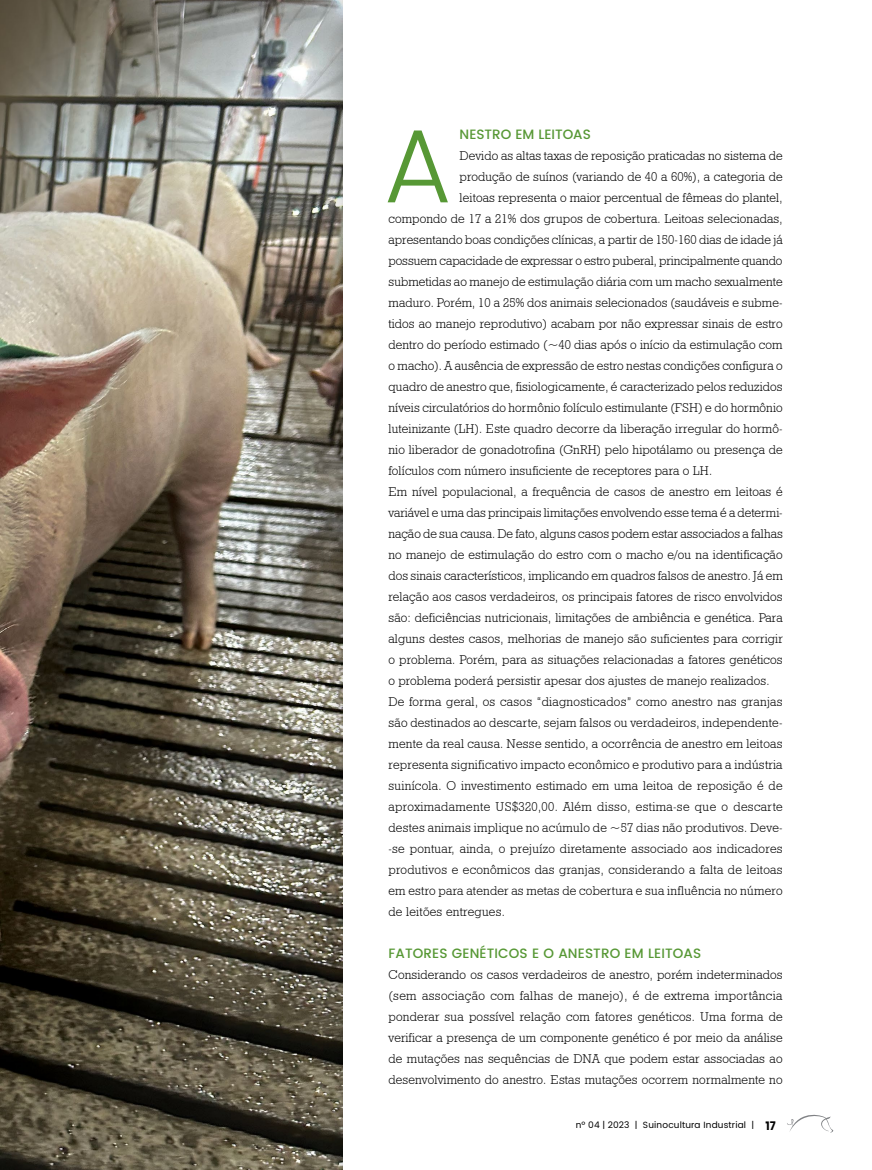
<style>
.page{position:relative;width:872px;height:1170px;background:#fff}
.page>*{position:absolute;margin:0;border:0;box-sizing:border-box;transform-origin:0 0}
.t1{font:300 104.1px "Poppins";color:#579835}
.t2{font:500 13.5px "Poppins";letter-spacing:.01em;color:#579835}
.t3{font:12.75px/21px "Geometric Slab 712 BT Light A";letter-spacing:.01em;color:#000;text-align:justify}
.t4{font:9px "Poppins";letter-spacing:.02em;color:#000}
.s1{font-weight:700;font-size:12px}
</style>
<div class="page">
<div style="left:0;top:0;width:354px;height:1169px;background:#000;opacity:.25"></div>
<svg style="left:787px;top:1114px;width:47px;height:19px"></svg>
<p class="t2" style="left:459px;top:124px;width:133px">NESTRO EM LEITOAS</p>
<p class="t3" style="left:459px;top:145px;width:324px">Devido as altas taxas de reposição praticadas no sistema de</p>
<p class="t3" style="left:459px;top:166px;width:324px">produção de suínos (variando de 40 a 60%), a categoria de</p>
<p class="t3" style="left:459px;top:187px;width:324px">leitoas representa o maior percentual de fêmeas do plantel,</p>
<p class="t3" style="left:388px;top:208px;width:396px">compondo de 17 a 21% dos grupos de cobertura. Leitoas selecionadas,</p>
<p class="t3" style="left:388px;top:229px;width:396px">apresentando boas condições clínicas, a partir de 150-160 dias de idade já</p>
<p class="t3" style="left:388px;top:250px;width:395px">possuem capacidade de expressar o estro puberal, principalmente quando</p>
<p class="t3" style="left:388px;top:271px;width:396px">submetidas ao manejo de estimulação diária com um macho sexualmente</p>
<p class="t3" style="left:388px;top:292px;width:395px">maduro. Porém, 10 a 25% dos animais selecionados (saudáveis e subme-</p>
<p class="t3" style="left:388px;top:313px;width:396px">tidos ao manejo reprodutivo) acabam por não expressar sinais de estro</p>
<p class="t3" style="left:388px;top:334px;width:395px">dentro do período estimado (~40 dias após o início da estimulação com</p>
<p class="t3" style="left:388px;top:355px;width:396px">o macho). A ausência de expressão de estro nestas condições configura o</p>
<p class="t3" style="left:388px;top:376px;width:396px">quadro de anestro que, fisiologicamente, é caracterizado pelos reduzidos</p>
<p class="t3" style="left:388px;top:397px;width:396px">níveis circulatórios do hormônio folículo estimulante (FSH) e do hormônio</p>
<p class="t3" style="left:388px;top:418px;width:395px">luteinizante (LH). Este quadro decorre da liberação irregular do hormô-</p>
<p class="t3" style="left:388px;top:439px;width:396px">nio liberador de gonadotrofina (GnRH) pelo hipotálamo ou presença de</p>
<p class="t3" style="left:388px;top:460px;width:325px">folículos com número insuficiente de receptores para o LH.</p>
<p class="t3" style="left:388px;top:481px;width:395px">Em nível populacional, a frequência de casos de anestro em leitoas é</p>
<p class="t3" style="left:388px;top:502px;width:396px">variável e uma das principais limitações envolvendo esse tema é a determi-</p>
<p class="t3" style="left:388px;top:523px;width:396px">nação de sua causa. De fato, alguns casos podem estar associados a falhas</p>
<p class="t3" style="left:388px;top:544px;width:396px">no manejo de estimulação do estro com o macho e/ou na identificação</p>
<p class="t3" style="left:388px;top:565px;width:396px">dos sinais característicos, implicando em quadros falsos de anestro. Já em</p>
<p class="t3" style="left:388px;top:586px;width:396px">relação aos casos verdadeiros, os principais fatores de risco envolvidos</p>
<p class="t3" style="left:388px;top:607px;width:396px">são: deficiências nutricionais, limitações de ambiência e genética. Para</p>
<p class="t3" style="left:388px;top:628px;width:396px">alguns destes casos, melhorias de manejo são suficientes para corrigir</p>
<p class="t3" style="left:388px;top:649px;width:395px">o problema. Porém, para as situações relacionadas a fatores genéticos</p>
<p class="t3" style="left:388px;top:670px;width:382px">o problema poderá persistir apesar dos ajustes de manejo realizados.</p>
<p class="t3" style="left:388px;top:691px;width:395px">De forma geral, os casos “diagnosticados” como anestro nas granjas</p>
<p class="t3" style="left:388px;top:712px;width:395px">são destinados ao descarte, sejam falsos ou verdadeiros, independente-</p>
<p class="t3" style="left:388px;top:733px;width:395px">mente da real causa. Nesse sentido, a ocorrência de anestro em leitoas</p>
<p class="t3" style="left:388px;top:754px;width:396px">representa significativo impacto econômico e produtivo para a indústria</p>
<p class="t3" style="left:388px;top:775px;width:395px">suinícola. O investimento estimado em uma leitoa de reposição é de</p>
<p class="t3" style="left:388px;top:796px;width:396px">aproximadamente US$320,00. Além disso, estima-se que o descarte</p>
<p class="t3" style="left:388px;top:817px;width:395px">destes animais implique no acúmulo de ~57 dias não produtivos. Deve-</p>
<p class="t3" style="left:388px;top:838px;width:395px">-se pontuar, ainda, o prejuízo diretamente associado aos indicadores</p>
<p class="t3" style="left:388px;top:859px;width:395px">produtivos e econômicos das granjas, considerando a falta de leitoas</p>
<p class="t3" style="left:388px;top:880px;width:395px">em estro para atender as metas de cobertura e sua influência no número</p>
<p class="t3" style="left:388px;top:901px;width:118px">de leitões entregues.</p>
<p class="t2" style="left:388px;top:943px;width:314px">FATORES GENÉTICOS E O ANESTRO EM LEITOAS</p>
<p class="t3" style="left:388px;top:964px;width:396px">Considerando os casos verdadeiros de anestro, porém indeterminados (sem associação com falhas de manejo), é de extrema importância ponderar sua possível relação com fatores genéticos. Uma forma de verificar a presença de um componente genético é por meio da análise de mutações nas sequências de DNA que podem estar associadas ao desenvolvimento do anestro. Estas mutações ocorrem normalmente no</p>
<h1 class="t1" style="left:382px;top:91px;width:73px">A</h1>
<p class="t4" style="left:576px;top:1118px;width:202px">nº 04 | 2023 | Suinocultura Industrial | <span class="s1">17</span></p>
</div>
